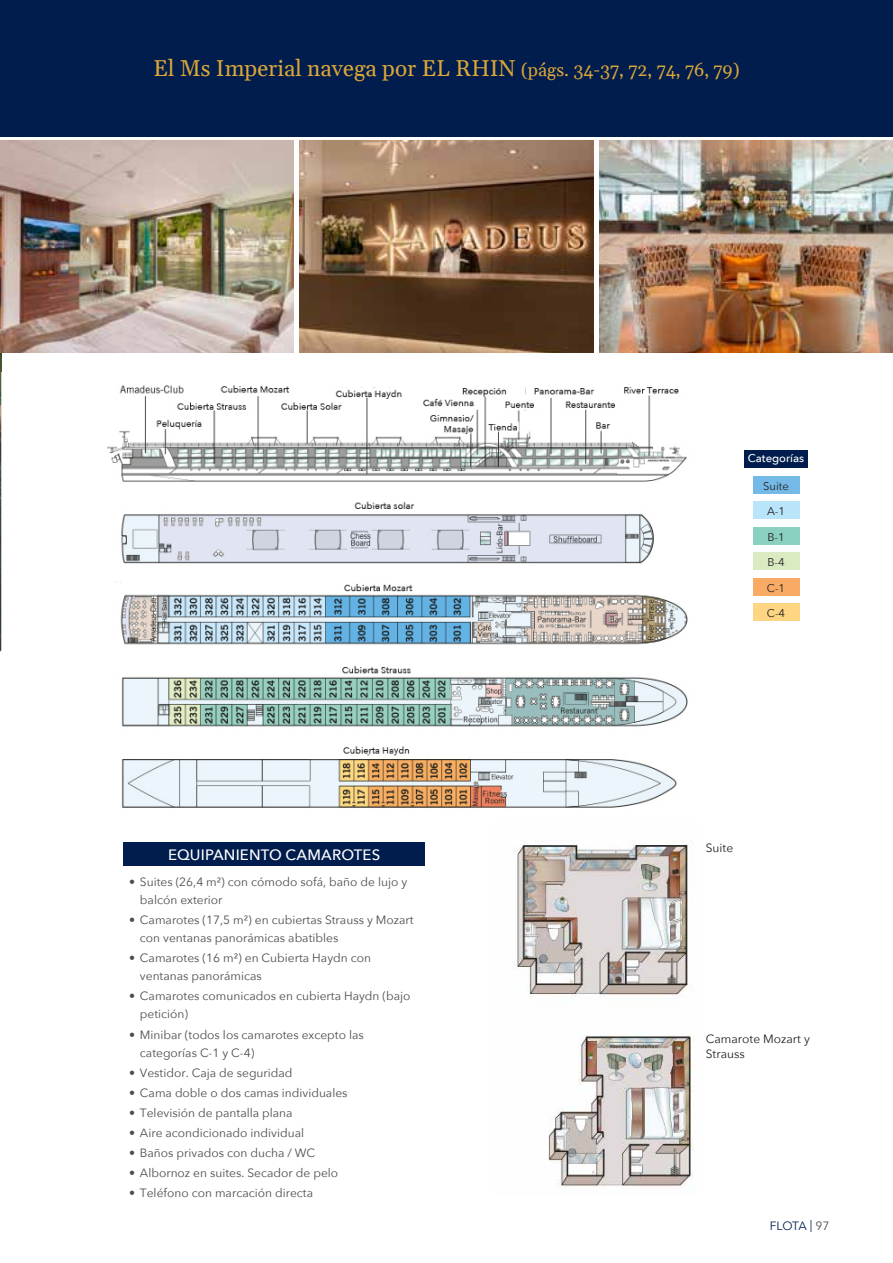
<style>
.page{position:relative;width:893px;height:1263px;background:#fff}
.page>*{position:absolute;margin:0;border:0;box-sizing:border-box;transform-origin:0 0}
.t1{font:22.5px "Gelasio";color:#dba638}
.t2{font:500 15px "Avenir Next";letter-spacing:.01em;color:#fff}
.t3{font:12px/18px "Avenir Next";color:#4b4c4d}
.t4{font:12px/15px "Avenir Next";color:#231f20}
.t5{font:12px "Avenir Next";letter-spacing:-.03em;color:#001d4e}
.t6{font:11.25px "Avenir Next";color:#231f20}
.t7{font:500 11.25px "Avenir Next";color:#fff}
.s1{font-size:18px}
.s2{color:#4b4c4d}
</style>
<div class="page">
<img style="left:0;top:353px;width:1px;height:20px">
<img style="left:0;top:140px;width:293px;height:213px">
<img style="left:300px;top:140px;width:293px;height:213px">
<img style="left:600px;top:140px;width:293px;height:213px">
<div style="left:0;top:0;width:893px;height:136px;background:#001d4e"></div>
<div style="left:123px;top:842px;width:302px;height:23px;background:#001d4e"></div>
<div style="left:753px;top:476px;width:46px;height:17px;background:#75bae7"></div>
<div style="left:753px;top:502px;width:46px;height:17px;background:#b9e5fa"></div>
<div style="left:753px;top:527px;width:46px;height:17px;background:#8ad0c0"></div>
<div style="left:753px;top:553px;width:46px;height:17px;background:#daeac1"></div>
<div style="left:753px;top:578px;width:46px;height:17px;background:#f9ab66"></div>
<div style="left:753px;top:604px;width:46px;height:17px;background:#fed582"></div>
<div style="left:744px;top:451px;width:64px;height:17px;background:#001d4e"></div>
<img style="left:0;top:373px;width:688px;height:435px">
<img style="left:514px;top:840px;width:180px;height:347px">
<p class="t1" style="left:153px;top:48px;width:588px">El Ms Imperial navega por EL RHIN <span class="s1">(págs. 34-37, 72, 74, 76, 79)</span></p>
<p class="t7" style="left:748px;top:449px;width:58px">Categorías</p>
<p class="t6" style="left:763px;top:476px;width:27px">Suite</p>
<p class="t6" style="left:767px;top:502px;width:20px">A-1</p>
<p class="t6" style="left:767px;top:527px;width:19px">B-1</p>
<p class="t6" style="left:767px;top:553px;width:19px">B-4</p>
<p class="t6" style="left:767px;top:578px;width:20px">C-1</p>
<p class="t6" style="left:767px;top:604px;width:20px">C-4</p>
<p class="t2" style="left:168px;top:842px;width:214px">EQUIPANIENTO CAMAROTES</p>
<p class="t3" style="left:140px;top:872px;width:269px;text-indent:-11px">• Suites (26,4 m²) con cómodo sofá, baño de lujo y balcón exterior</p>
<p class="t3" style="left:140px;top:910px;width:275px;text-indent:-11px">• Camarotes (17,5 m²) en cubiertas Strauss y Mozart con ventanas panorámicas abatibles</p>
<p class="t3" style="left:140px;top:948px;width:233px;text-indent:-11px">• Camarotes (16 m²) en Cubierta Haydn con ventanas panorámicas</p>
<p class="t3" style="left:140px;top:987px;width:272px;text-indent:-11px">• Camarotes comunicados en cubierta Haydn (bajo petición)</p>
<p class="t3" style="left:140px;top:1025px;width:225px;text-indent:-11px">• Minibar (todos los camarotes excepto las categorías C-1 y C-4)</p>
<p class="t3" style="left:129px;top:1063px;width:165px">• Vestidor. Caja de seguridad</p>
<p class="t3" style="left:129px;top:1083px;width:220px">• Cama doble o dos camas individuales</p>
<p class="t3" style="left:129px;top:1103px;width:165px">• Televisión de pantalla plana</p>
<p class="t3" style="left:129px;top:1123px;width:176px">• Aire acondicionado individual</p>
<p class="t3" style="left:129px;top:1143px;width:187px">• Baños privados con ducha / WC</p>
<p class="t3" style="left:129px;top:1163px;width:210px">• Albornoz en suites. Secador de pelo</p>
<p class="t3" style="left:129px;top:1184px;width:185px">• Teléfono con marcación directa</p>
<p class="t4" style="left:706px;top:840px;width:29px">Suite</p>
<p class="t4" style="left:706px;top:1030px;width:106px">Camarote Mozart y<br>Strauss</p>
<p class="t5" style="left:770px;top:1215px;width:61px">FLOTA | <span class="s2">97</span></p>
</div>
